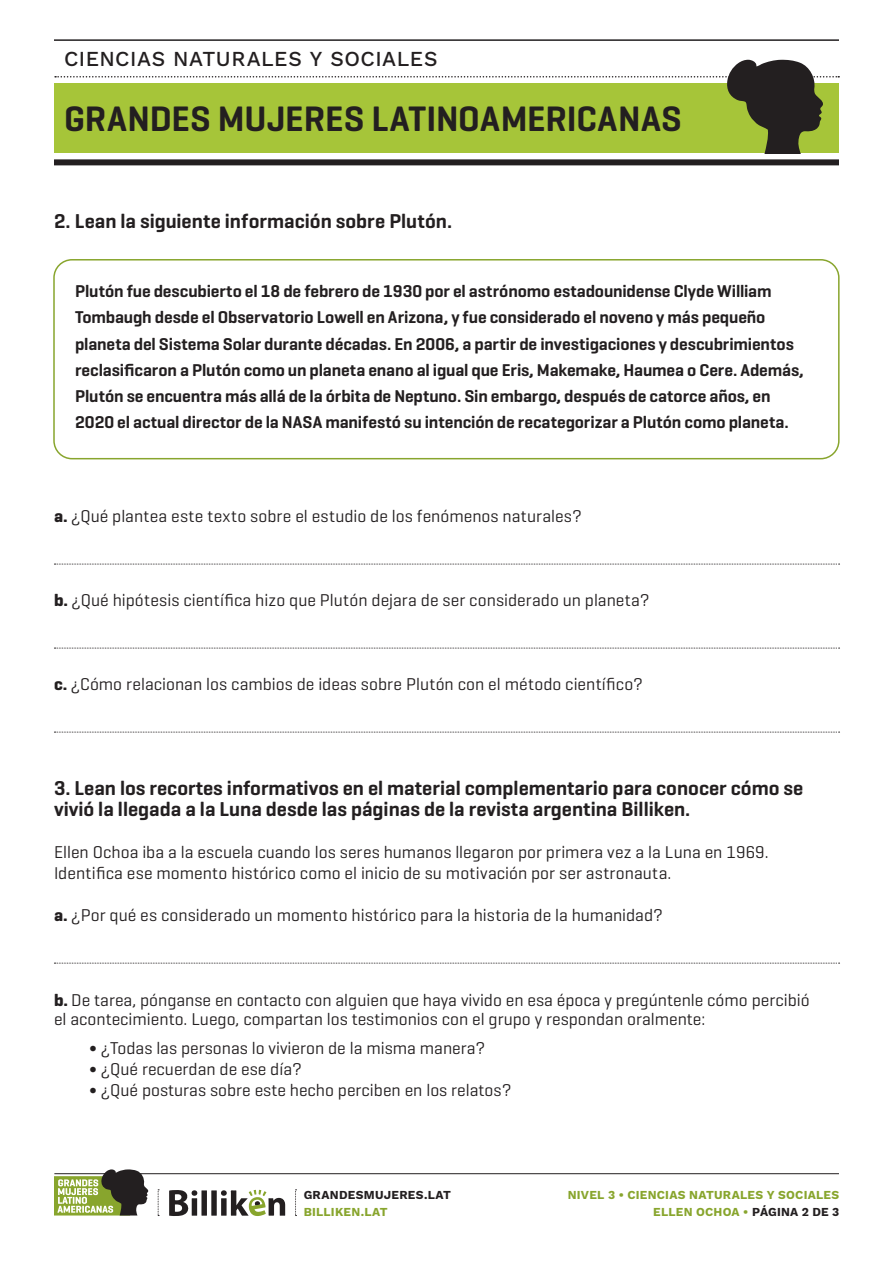
<style>
.page{position:relative;width:893px;height:1263px;background:#fff}
.page>*{position:absolute;margin:0;border:0;box-sizing:border-box;transform-origin:0 0}
.t1{font:600 36px "Geogrotesque";color:#231f20}
.t2{font:21px "Work Sans";letter-spacing:.025em;color:#231f20}
.TEXTO_BASE{font:600 20.4px/20.2px "Geogrotesque";color:#231f20}
._1_2_3{font:600 20.4px "Geogrotesque";color:#231f20}
.TEXTO_BASE-2{font:17.4px/21px "Geogrotesque";color:#231f20}
.TEXTO_BASE-3{font:600 17.4px/26.2px "Geogrotesque";letter-spacing:-.01em;color:#231f20}
.TEXTO_BASE_C_sangría{font:17.4px/21px "Geogrotesque";color:#231f20}
.t3{font:12px "Work Sans";letter-spacing:.02em;color:#88a52d}
.t4{font:12px "Work Sans";letter-spacing:.025em;color:#231f20}
.s1{font-weight:700}
.s2{color:#231f20}
</style>
<div class="page">
<div style="left:54px;top:159px;width:785px;height:6px;background:#231f20"></div>
<hr style="left:54px;top:39px;width:785px;height:2px;background:#231f20">
<svg style="left:55px;top:60px;width:784px;height:93px"></svg>
<hr style="left:54px;top:1173px;width:785px;height:1px;background:#231f20">
<svg style="left:169px;top:1190px;width:116px;height:26px"></svg>
<svg style="left:158px;top:1189px;width:1px;height:27px"></svg>
<svg style="left:295px;top:1189px;width:2px;height:27px"></svg>
<svg style="left:54px;top:1169px;width:95px;height:46px"></svg>
<svg style="left:54px;top:564px;width:786px;height:1px"></svg>
<svg style="left:54px;top:648px;width:786px;height:1px"></svg>
<svg style="left:54px;top:732px;width:786px;height:1px"></svg>
<svg style="left:54px;top:963px;width:786px;height:1px"></svg>
<div style="left:53px;top:259px;width:787px;height:200px;border:2px solid #88a52d;border-radius:18px"></div>
<p class="t2" style="left:64px;top:43px;width:375px">CIENCIAS NATURALES Y SOCIALES</p>
<h1 class="t1" style="left:64px;top:96px;width:619px">GRANDES MUJERES LATINOAMERICANAS</h1>
<p class="_1_2_3" style="left:54px;top:209px;width:400px">2. Lean la siguiente información sobre Plutón.</p>
<p class="TEXTO_BASE-3" style="left:75px;top:278px;width:730px">Plutón fue descubierto el 18 de febrero de 1930 por el astrónomo estadounidense Clyde William Tombaugh desde el Observatorio Lowell en Arizona, y fue considerado el noveno y más pequeño planeta del Sistema Solar durante décadas. En 2006, a partir de investigaciones y descubrimientos reclasificaron a Plutón como un planeta enano al igual que Eris, Makemake, Haumea o Cere. Además, Plutón se encuentra más allá de la órbita de Neptuno. Sin embargo, después de catorce años, en 2020 el actual director de la NASA manifestó su intención de recategorizar a Plutón como planeta.</p>
<p class="TEXTO_BASE-2" style="left:54px;top:505px;width:529px"><span class="s1">a.</span> ¿Qué plantea este texto sobre el estudio de los fenómenos naturales?</p>
<p class="TEXTO_BASE-2" style="left:54px;top:589px;width:597px"><span class="s1">b.</span> ¿Qué hipótesis científica hizo que Plutón dejara de ser considerado un planeta?</p>
<p class="TEXTO_BASE-2" style="left:54px;top:673px;width:590px"><span class="s1">c.</span> ¿Cómo relacionan los cambios de ideas sobre Plutón con el método científico?</p>
<p class="TEXTO_BASE" style="left:54px;top:778px;width:751px">3. Lean los recortes informativos en el material complementario para conocer cómo se vivió la llegada a la Luna desde las páginas de la revista argentina Billiken.</p>
<p class="TEXTO_BASE-2" style="left:54px;top:841px;width:716px">Ellen Ochoa iba a la escuela cuando los seres humanos llegaron por primera vez a la Luna en 1969.<br>Identifica ese momento histórico como el inicio de su motivación por ser astronauta.</p>
<p class="TEXTO_BASE-2" style="left:54px;top:904px;width:610px"><span class="s1">a.</span> ¿Por qué es considerado un momento histórico para la historia de la humanidad?</p>
<p class="TEXTO_BASE-2" style="left:54px;top:989px;width:757px;line-height:19.8px"><span class="s1">b.</span> De tarea, pónganse en contacto con alguien que haya vivido en esa época y pregúntenle cómo percibió el acontecimiento. Luego, compartan los testimonios con el grupo y respondan oralmente:</p>
<p class="TEXTO_BASE_C_sangría" style="left:90px;top:1037px;width:423px">∫ ¿Todas las personas lo vivieron de la misma manera?<br>∫ ¿Qué recuerdan de ese día?<br>∫ ¿Qué posturas sobre este hecho perciben en los relatos?</p>
<p class="t4" style="left:304px;top:1185px;width:149px">GRANDESMUJERES.LAT</p>
<p class="t3" style="left:304px;top:1202px;width:86px">BILLIKEN.LAT</p>
<p class="t3" style="left:568px;top:1185px;width:273px">NIVEL 3 • CIENCIAS NATURALES Y SOCIALES</p>
<p class="t3" style="left:653px;top:1202px;width:188px">ELLEN OCHOA • <span class="s2">PÁGINA 2 DE 3</span></p>
</div>
